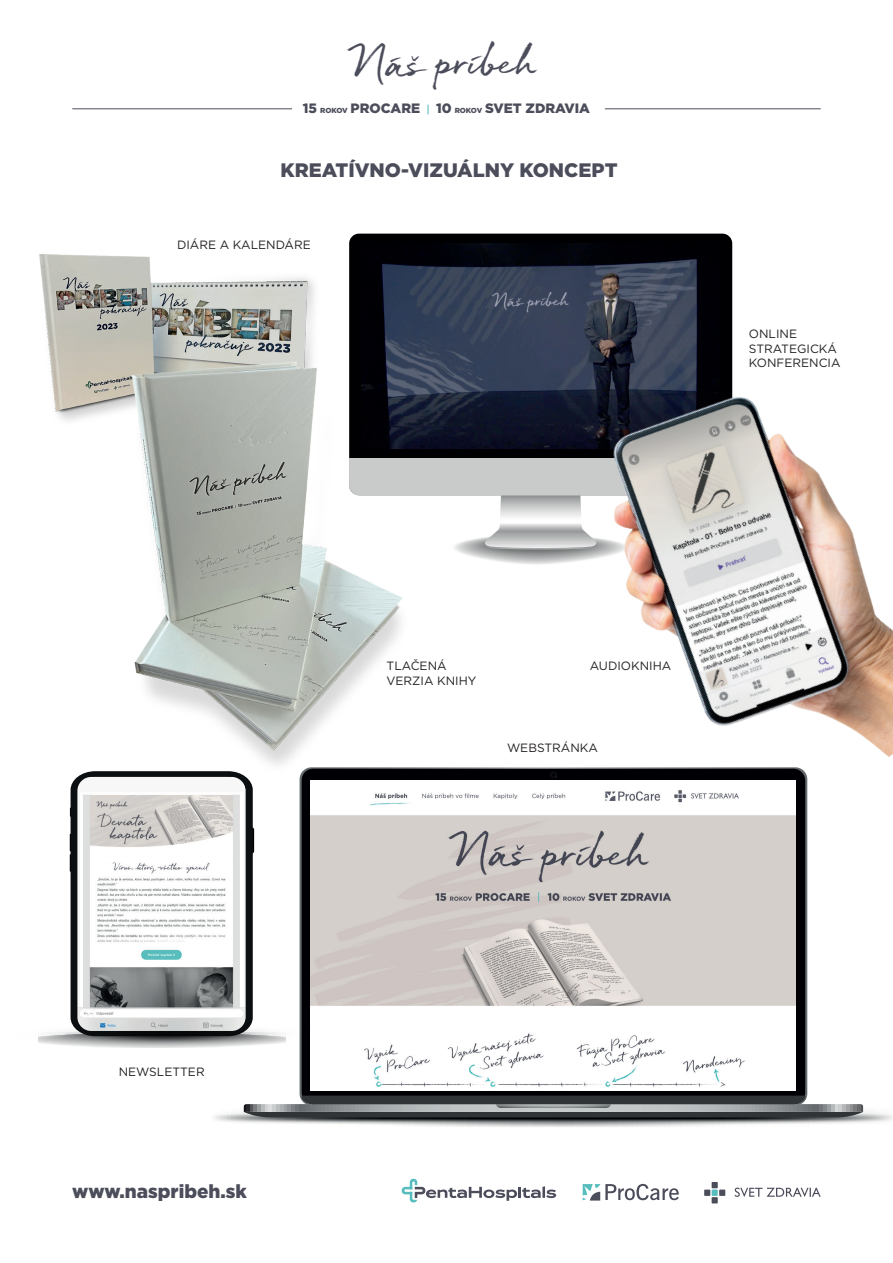
<style>
.page{position:relative;width:893px;height:1263px;background:#fff}
.page>*{position:absolute;margin:0;border:0;box-sizing:border-box;transform-origin:0 0}
.t1{font:36px "Quickbrush";color:#4c4d5b}
.t2{font:900 19.5px "Gotham";color:#4c4d5b}
.t3{font:900 18.9px "Gotham";color:#4c4d5b}
.t4{font:900 13.5px "Gotham";color:#4c4d5b}
.t5{font:12px/14.4px "Gotham";color:#231f20}
.s1{font-size:7.35px}
.s2{font-weight:500;font-size:10.5px;color:#57bdbe}
</style>
<div class="page">
<hr style="left:605px;top:108px;width:216px;height:1px;background:#4c4d5b">
<hr style="left:72px;top:108px;width:220px;height:1px;background:#4c4d5b">
<svg style="left:583px;top:1184px;width:96px;height:16px"></svg>
<svg style="left:735px;top:1187px;width:86px;height:10px"></svg>
<svg style="left:712px;top:1182px;width:6px;height:6px"></svg>
<div style="left:712px;top:1189px;width:6px;height:7px;background:#57bdbe"></div>
<div style="left:719px;top:1189px;width:6px;height:7px;background:#4c4d5b"></div>
<div style="left:704px;top:1189px;width:6px;height:7px;background:#4c4d5b"></div>
<svg style="left:712px;top:1197px;width:6px;height:6px"></svg>
<svg style="left:402px;top:1179px;width:154px;height:23px"></svg>
<img style="left:39px;top:254px;width:276px;height:167px">
<div style="left:349px;top:234px;width:383px;height:224px;background:#000002"></div>
<svg style="left:428px;top:458px;width:145px;height:107px"></svg>
<img style="left:362px;top:243px;width:357px;height:205px">
<img style="left:70px;top:1014px;width:230px;height:34px">
<svg style="left:38px;top:1032px;width:247px;height:16px"></svg>
<svg style="left:70px;top:834px;width:1px;height:38px"></svg>
<svg style="left:253px;top:827px;width:1px;height:26px"></svg>
<svg style="left:71px;top:777px;width:182px;height:259px;background:#202225"></svg>
<img style="left:77px;top:777px;width:168px;height:254px">
<img style="left:573px;top:391px;width:320px;height:366px">
<svg style="left:214px;top:1107px;width:679px;height:20px"></svg>
<div style="left:302px;top:769px;width:503px;height:326px;background:#000004"></div>
<svg style="left:244px;top:1095px;width:619px;height:22px;background:#696c6f"></svg>
<div style="left:550px;top:771px;width:7px;height:8px;background:#0b0c10;border-radius:50%"></div>
<img style="left:311px;top:780px;width:485px;height:311px">
<img style="left:67px;top:337px;width:361px;height:440px">
<h1 class="t1" style="left:354px;top:40px;width:186px">Náš príbeh</h1>
<p class="t4" style="left:303px;top:99px;width:289px">15 <span class="s1">ROKOV</span> PROCARE <span class="s2">|</span> 10 <span class="s1">ROKOV</span> SVET ZDRAVIA</p>
<h2 class="t2" style="left:280px;top:157px;width:339px">KREATÍVNO-VIZUÁLNY KONCEPT</h2>
<p class="t5" style="left:177px;top:238px;width:135px">DIÁRE A KALENDÁRE</p>
<p class="t5" style="left:749px;top:327px;width:93px">ONLINE<br>STRATEGICKÁ<br>KONFERENCIA</p>
<p class="t5" style="left:387px;top:658px;width:91px">TLAČENÁ<br>VERZIA KNIHY</p>
<p class="t5" style="left:590px;top:658px;width:83px">AUDIOKNIHA</p>
<p class="t5" style="left:507px;top:740px;width:92px">WEBSTRÁNKA</p>
<p class="t5" style="left:119px;top:1064px;width:87px">NEWSLETTER</p>
<h3 class="t3" style="left:72px;top:1178px;width:176px">www.naspribeh.sk</h3>
</div>
